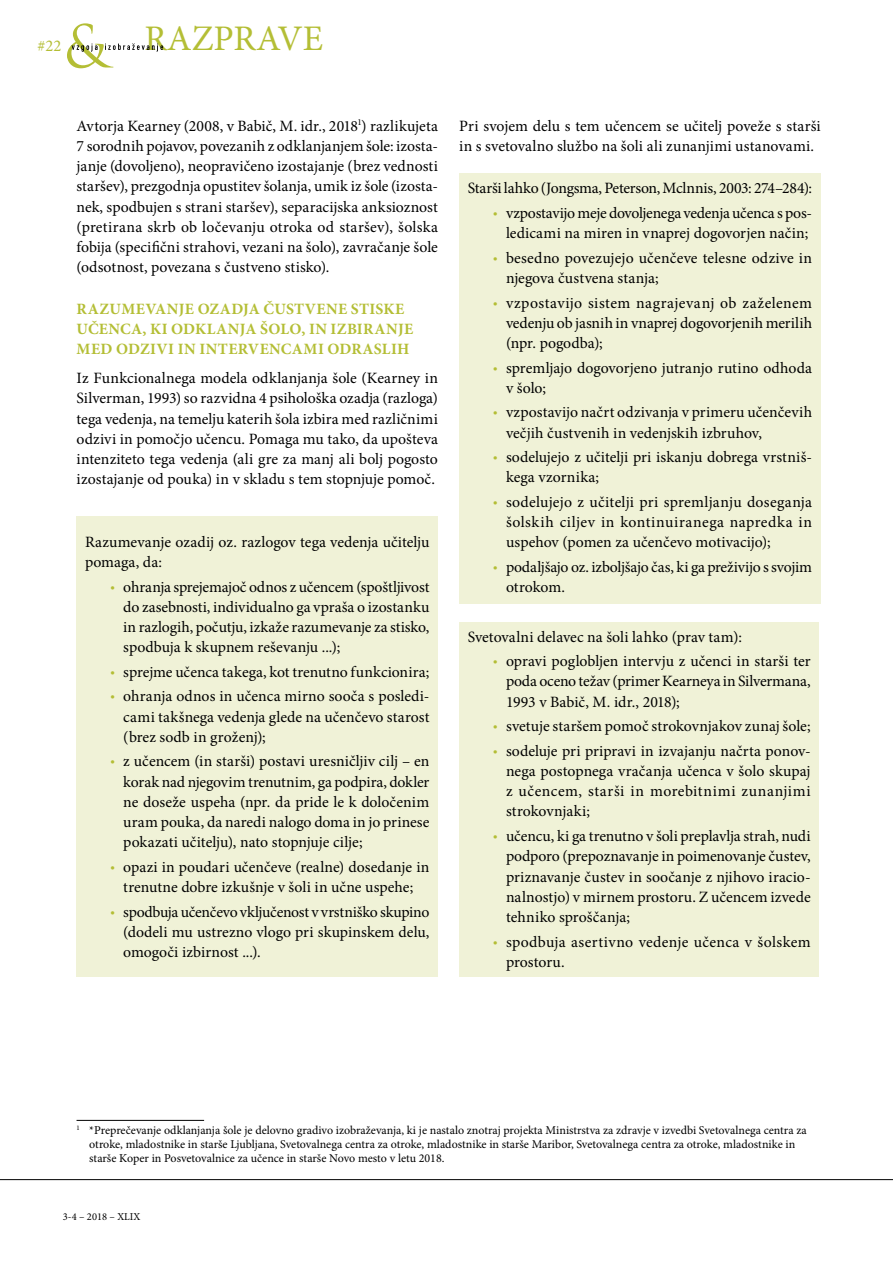
<style>
.page{position:relative;width:893px;height:1263px;background:#fff}
.page>*{position:absolute;margin:0;border:0;box-sizing:border-box;transform-origin:0 0}
.t1{font:36px "Minion Pro";color:#b4be35}
.t2{font:16.5px "Minion Pro";color:#b4be35}
.t3{font:15.75px/20.2px "Minion Pro";color:#000;text-align:justify}
.t4{font:700 15.75px "Minion Pro";letter-spacing:.035em;color:#b4be35}
.t5{font:15.75px/20.2px "Minion Pro";letter-spacing:.02em;color:#000}
.t6{font:12px/14.4px "Minion Pro";color:#000}
.t7{font:10.5px "Minion Pro";color:#000}
.s1{font-family:"Myriad Pro";color:#b4be35}
</style>
<div class="page">
<hr style="left:0;top:1179px;width:893px;height:1px;background:#000">
<div style="left:459px;top:622px;width:360px;height:355px;background:#f0f2d7"></div>
<svg style="left:67px;top:23px;width:96px;height:45px"></svg>
<hr style="left:77px;top:1120px;width:127px;height:1px;background:#000">
<div style="left:77px;top:516px;width:361px;height:461px;background:#f0f2d7"></div>
<div style="left:459px;top:173px;width:362px;height:431px;background:#f0f2d7"></div>
<p class="t2" style="left:38px;top:35px;width:25px">#22</p>
<h1 class="t1" style="left:144px;top:14px;width:180px">RAZPRAVE</h1>
<p class="t3" style="left:77px;top:115px;width:363px">Avtorja Kearney (2008, v Babič, M. idr., 2018<sup>1</sup>) razlikujeta 7 sorodnih pojavov, povezanih z odklanjanjem šole: izosta&shy;janje (dovoljeno), neopravičeno izostajanje (brez vednosti staršev), prezgodnja opustitev šolanja, umik iz šole (izosta&shy;nek, spodbujen s strani staršev), separacijska anksioznost (pretirana skrb ob ločevanju otroka od staršev), šolska fobija (specifični strahovi, vezani na šolo), zavračanje šole (odsotnost, povezana s čustveno stisko).</p>
<p class="t4" style="left:77px;top:298px;width:12px">RAZUMEVANJE</p>
<p class="t4" style="left:198px;top:298px;width:12px">OZADJA</p>
<p class="t4" style="left:264px;top:298px;width:12px">ČUSTVENE</p>
<p class="t4" style="left:351px;top:298px;width:9px">STIS</p>
<p class="t4" style="left:384px;top:298px;width:22px">KE</p>
<p class="t4" style="left:77px;top:318px;width:12px">UČEN</p>
<p class="t4" style="left:120px;top:318px;width:98px">CA, KI ODKLANJA</p>
<p class="t4" style="left:260px;top:318px;width:12px">ŠOLO</p>
<p class="t4" style="left:301px;top:318px;width:40px">, IN IZBIRANJE</p>
<p class="t4" style="left:77px;top:338px;width:13px">MED</p>
<p class="t4" style="left:116px;top:338px;width:11px">ODZIVI</p>
<p class="t4" style="left:178px;top:338px;width:33px">IN INTERVEN</p>
<p class="t4" style="left:281px;top:338px;width:23px">CAMI</p>
<p class="t4" style="left:327px;top:338px;width:11px">ODRASLI</p>
<p class="t4" style="left:397px;top:338px;width:14px">H</p>
<p class="t3" style="left:77px;top:368px;width:363px">Iz Funkcionalnega modela odklanjanja šole (Kearney in Silverman, 1993) so razvidna 4 psihološka ozadja (razloga) tega vedenja, na temelju katerih šola izbira med različnimi odzivi in pomočjo učencu. Pomaga mu tako, da upošteva intenziteto tega vedenja (ali gre za manj ali bolj pogosto izostajanje od pouka) in v skladu s tem stopnjuje pomoč.</p>
<p class="t3" style="left:85px;top:532px;width:346px">Razumevanje ozadij oz. razlogov tega vedenja učitelju pomaga, da:</p>
<p class="t3" style="left:123px;top:576px;width:308px;text-indent:-13px"><span class="s1">•</span> ohranja sprejemajoč odnos z učencem (spoštljivost do zasebnosti, individualno ga vpraša o izostanku in razlogih, počutju, izkaže razumevanje za stisko, spodbuja k skupnem reševanju ...);</p>
<p class="t3" style="left:111px;top:662px;width:320px"><span class="s1">•</span> sprejme učenca takega, kot trenutno funkcionira;</p>
<p class="t3" style="left:123px;top:686px;width:308px;text-indent:-13px"><span class="s1">•</span> ohranja odnos in učenca mirno sooča s posledi&shy;cami takšnega vedenja glede na učenčevo starost (brez sodb in groženj);</p>
<p class="t3" style="left:123px;top:751px;width:308px;text-indent:-13px"><span class="s1">•</span> z učencem (in starši) postavi uresničljiv cilj – en korak nad njegovim trenutnim, ga podpira, dokler ne doseže uspeha (npr. da pride le k določenim uram pouka, da naredi nalogo doma in jo prinese pokazati učitelju), nato stopnjuje cilje;</p>
<p class="t3" style="left:111px;top:857px;width:320px;text-align:center"><span class="s1">•</span> opazi in poudari učenčeve (realne) dosedanje in trenutne dobre izkušnje v šoli in učne uspehe;</p>
<p class="t3" style="left:123px;top:901px;width:308px;text-indent:-13px"><span class="s1">•</span> spodbuja učenčevo vključenost v vrstniško skupino (dodeli mu ustrezno vlogo pri skupinskem delu, omogoči izbirnost ...).</p>
<p class="t3" style="left:459px;top:116px;width:363px">Pri svojem delu s tem učencem se učitelj poveže s starši in s svetovalno službo na šoli ali zunanjimi ustanovami.</p>
<p class="t3" style="left:468px;top:178px;width:346px">Starši lahko (Jongsma, Peterson, Mclnnis, 2003: 274–284):</p>
<p class="t3" style="left:493px;top:203px;width:320px;text-align:center"><span class="s1">•</span> vzpostavijo meje dovoljenega vedenja učenca s pos&shy;ledicami na miren in vnaprej dogovorjen način;</p>
<p class="t3" style="left:506px;top:248px;width:308px;text-indent:-13px"><span class="s1">•</span> besedno povezujejo učenčeve telesne odzive in njegova čustvena stanja;</p>
<p class="t3" style="left:506px;top:292px;width:308px;text-indent:-13px"><span class="s1">•</span> vzpostavijo sistem nagrajevanj ob zaželenem vedenju ob jasnih in vnaprej dogovorjenih merilih (npr. pogodba);</p>
<p class="t3" style="left:506px;top:357px;width:308px;text-indent:-13px"><span class="s1">•</span> spremljajo dogovorjeno jutranjo rutino odhoda v šolo;</p>
<p class="t3" style="left:506px;top:402px;width:308px;text-indent:-13px"><span class="s1">•</span> vzpostavijo načrt odzivanja v primeru učenčevih večjih čustvenih in vedenjskih izbruhov,</p>
<p class="t3" style="left:506px;top:447px;width:308px;text-indent:-13px"><span class="s1">•</span> sodelujejo z učitelji pri iskanju dobrega vrstniš&shy;kega vzornika;</p>
<p class="t3" style="left:506px;top:492px;width:308px;text-indent:-13px"><span class="s1">•</span> sodelujejo z učitelji pri spremljanju doseganja šolskih ciljev in kontinuiranega napredka in uspehov (pomen za učenčevo motivacijo);</p>
<p class="t3" style="left:506px;top:557px;width:308px;text-indent:-13px"><span class="s1">•</span> podaljšajo oz. izboljšajo čas, ki ga preživijo s svojim otrokom.</p>
<p class="t3" style="left:468px;top:627px;width:276px">Svetovalni delavec na šoli lahko (prav tam):</p>
<p class="t3" style="left:506px;top:651px;width:306px;text-indent:-13px"><span class="s1">•</span> opravi poglobljen intervju z učenci in starši ter poda oceno težav (primer Kearneya in Silvermana, 1993 v Babič, M. idr., 2018);</p>
<p class="t3" style="left:493px;top:716px;width:319px"><span class="s1">•</span> svetuje staršem pomoč strokovnjakov zunaj šole;</p>
<p class="t3" style="left:506px;top:741px;width:306px;text-indent:-13px"><span class="s1">•</span> sodeluje pri pripravi in izvajanju načrta ponov&shy;nega postopnega vračanja učenca v šolo skupaj z učencem, starši in morebitnimi zunanjimi strokovnjaki;</p>
<p class="t3" style="left:506px;top:826px;width:306px;text-indent:-13px"><span class="s1">•</span> učencu, ki ga trenutno v šoli preplavlja strah, nudi podporo (prepoznavanje in poimenovanje čustev, priznavanje čustev in soočanje z njihovo iracio&shy;nalnostjo) v mirnem prostoru. Z učencem izvede tehniko sproščanja;</p>
<p class="t5" style="left:506px;top:931px;width:306px;text-indent:-13px"><span class="s1">•</span> spodbuja asertivno vedenje učenca v šolskem prostoru.</p>
<p class="t6" style="left:89px;top:1122px;width:719px;text-indent:-13px"><sup>1</sup> *Preprečevanje odklanjanja šole je delovno gradivo izobraževanja, ki je nastalo znotraj projekta Ministrstva za zdravje v izvedbi Svetovalnega centra za otroke, mladostnike in starše Ljubljana, Svetovalnega centra za otroke, mladostnike in starše Maribor, Svetovalnega centra za otroke, mladostnike in starše Koper in Posvetovalnice za učence in starše Novo mesto v letu 2018.</p>
<p class="t7" style="left:63px;top:1210px;width:79px">3-4 – 2018 – XLIX</p>
</div>
